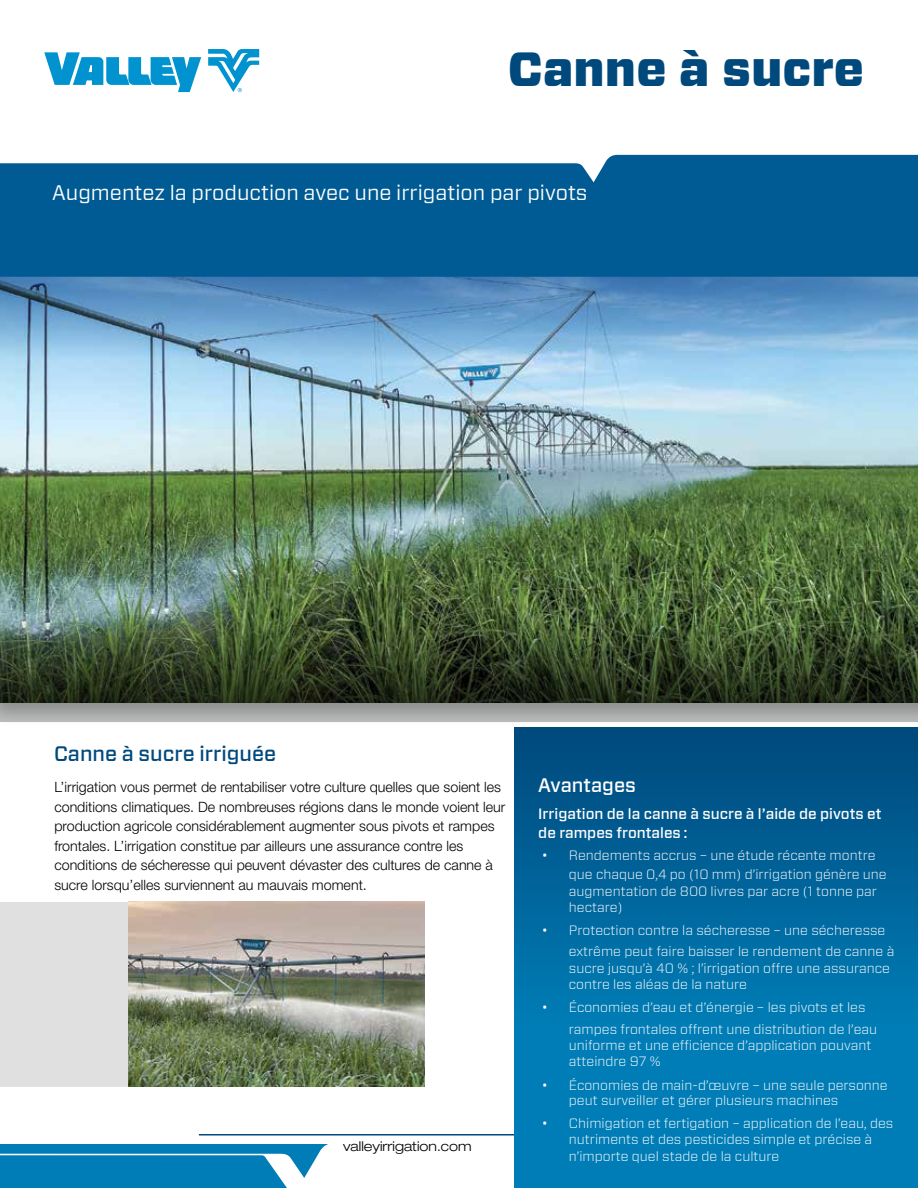
<style>
.page{position:relative;width:918px;height:1188px;background:#fff}
.page>*{position:absolute;margin:0;border:0;box-sizing:border-box;transform-origin:0 0}
.t1{font:900 48px "Forza";color:#00497c}
.t2{font:21px "Forza";color:#fff}
.t3{font:500 21px "Forza";color:#00497c}
.t4{font:500 19.5px "Forza";color:#fff}
.t5{font:500 15px/19.5px "Forza";color:#fff}
.t6{font:300 14.25px/19.5px "Helvetica Neue LT Pro";color:#000}
.t7{font:300 13.5px/16.5px "Forza";color:#fff}
.t8{font:300 expanded 13.5px "Helvetica Neue LT Pro";color:#000}
</style>
<div class="page">
<svg style="left:0;top:1144px;width:328px;height:44px;background:#218ebf"></svg>
<hr style="left:199px;top:1134px;width:719px;height:2px;background:#00497c">
<div style="left:514px;top:728px;width:404px;height:460px;background:#007db6"></div>
<div style="left:515px;top:728px;width:403px;height:296px;background:linear-gradient(to bottom,#00487b,#007cb5)"></div>
<div style="left:0;top:902px;width:138px;height:184px;background:#e0e0e0"></div>
<div style="left:0;top:270px;width:918px;height:458px;background:#000;opacity:.26"></div>
<img style="left:0;top:359px;width:918px;height:257px">
<svg style="left:0;top:616px;width:918px;height:87px;background:#344327"></svg>
<svg style="left:0;top:277px;width:918px;height:82px;background:#6a9eca"></svg>
<svg style="left:208px;top:49px;width:51px;height:43px"></svg>
<svg style="left:44px;top:52px;width:157px;height:40px"></svg>
<div style="left:0;top:155px;width:918px;height:122px;background:#005b94"></div>
<img style="left:129px;top:902px;width:296px;height:184px">
<h1 class="t1" style="left:508px;top:37px;width:357px">Canne à sucre</h1>
<h2 class="t2" style="left:52px;top:179px;width:537px">Augmentez la production avec une irrigation par pivots</h2>
<h2 class="t3" style="left:54px;top:740px;width:224px">Canne à sucre irriguée</h2>
<p class="t6" style="left:54px;top:777px;width:453px">L’irrigation vous permet de rentabiliser votre culture quelles que soient les conditions climatiques. De nombreuses régions dans le monde voient leur production agricole considérablement augmenter sous pivots et rampes frontales. L’irrigation constitue par ailleurs une assurance contre les conditions de sécheresse qui peuvent dévaster des cultures de canne à sucre lorsqu’elles surviennent au mauvais moment.</p>
<p class="t8" style="left:343px;top:1138px;width:130px">valleyirrigation.com</p>
<h3 class="t4" style="left:538px;top:772px;width:99px">Avantages</h3>
<p class="t5" style="left:538px;top:804px;width:345px">Irrigation de la canne à sucre à l’aide de pivots et de rampes frontales :</p>
<p class="t7" style="left:569px;top:845px;width:319px;line-height:19.5px;text-indent:-27px">• Rendements accrus – une étude récente montre que chaque 0,4 po (10 mm) d’irrigation génère une</p>
<p class="t7" style="left:569px;top:882px;width:310px">augmentation de 800 livres par acre (1 tonne par hectare)</p>
<p class="t7" style="left:569px;top:920px;width:327px;line-height:21px;text-indent:-27px">• Protection contre la sécheresse – une sécheresse extrême peut faire baisser le rendement de canne à</p>
<p class="t7" style="left:569px;top:959px;width:323px">sucre jusqu’à 40 % ; l’irrigation offre une assurance contre les aléas de la nature</p>
<p class="t7" style="left:569px;top:997px;width:310px;line-height:21px;text-indent:-27px">• Économies d’eau et d’énergie – les pivots et les rampes frontales offrent une distribution de l’eau</p>
<p class="t7" style="left:569px;top:1037px;width:304px">uniforme et une efficience d’application pouvant atteindre 97 %</p>
<p class="t7" style="left:569px;top:1077px;width:320px;line-height:15px;text-indent:-27px">• Économies de main-d’œuvre – une seule personne peut surveiller et gérer plusieurs machines</p>
<p class="t7" style="left:569px;top:1114px;width:326px;text-indent:-27px">• Chimigation et fertigation – application de l’eau, des nutriments et des pesticides simple et précise à n’importe quel stade de la culture</p>
</div>
